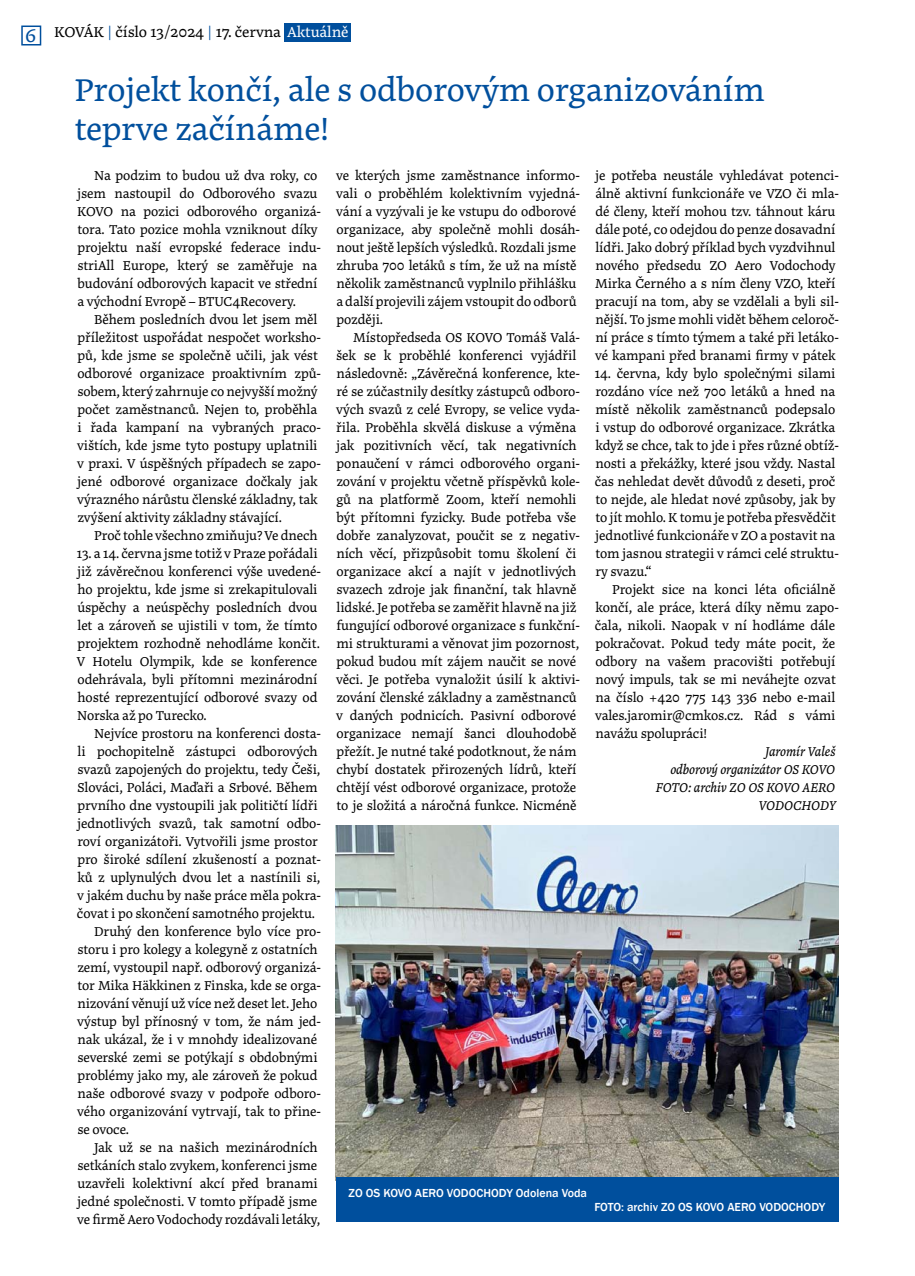
<style>
.page{position:relative;width:915px;height:1276px;background:#fff}
.page>*{position:absolute;margin:0;border:0;box-sizing:border-box;transform-origin:0 0}
.t1{font:33px/39px "Noort";letter-spacing:-.01em;color:#004f9d}
.t2{font:19.5px "Noort";color:#004f9d}
.t3{font:15px "Noort";letter-spacing:-.01em;color:#000}
.t4{font:13.5px/18px "Noort";letter-spacing:-.01em;color:#000}
.t5{font:italic 13.5px/18px "Noort";letter-spacing:-.01em;color:#000;text-align:right}
.t6{font:500 12px "Franklin Gothic";color:#fff}
.s1{color:#004f9d}
.s2{color:#fff}
</style>
<div class="page">
<div style="left:21px;top:26px;width:20px;height:19px;border:2px solid #004f9d"></div>
<img style="left:336px;top:825px;width:502px;height:352px">
<div style="left:336px;top:1177px;width:502px;height:45px;background:#004f9d"></div>
<div style="left:284px;top:23px;width:66px;height:19px;background:#004f9d"></div>
<h2 class="t2" style="left:25px;top:24px;width:13px">6</h2>
<p class="t3" style="left:54px;top:23px;width:296px">KOVÁK <span class="s1">|</span> číslo 13/2024 <span class="s1">|</span> 17. června <span class="s2">Aktuálně</span></p>
<h1 class="t1" style="left:74px;top:70px;width:691px">Projekt končí, ale s odborovým organizováním teprve začínáme!</h1>
<p class="t4" style="left:77px;top:166px;width:245px;text-indent:17px">Na podzim to budou už dva roky, co jsem nastoupil do Odborového svazu KOVO na pozici odborového organizá&shy;tora. Tato pozice mohla vzniknout díky projektu naší evropské federace indu&shy;striAll Europe, který se zaměřuje na budování odborových kapacit ve střední a východní Evropě – BTUC4Recovery.</p>
<p class="t4" style="left:77px;top:310px;width:245px;text-indent:17px">Během posledních dvou let jsem měl příležitost uspořádat nespočet worksho&shy;pů, kde jsme se společně učili, jak vést odborové organizace proaktivním způ&shy;sobem, který zahrnuje co nejvyšší možný počet zaměstnanců. Nejen to, proběhla i řada kampaní na vybraných praco&shy;vištích, kde jsme tyto postupy uplatnili v praxi. V úspěšných případech se zapo&shy;jené odborové organizace dočkaly jak výrazného nárůstu členské základny, tak zvýšení aktivity základny stávající.</p>
<p class="t4" style="left:94px;top:526px;width:225px">Proč tohle všechno zmiňuju? Ve dnech</p>
<p class="t4" style="left:77px;top:544px;width:246px">13. a 14. června jsme totiž v Praze pořádali již závěrečnou konferenci výše uvedené&shy;ho projektu, kde jsme si zrekapitulovali úspěchy a neúspěchy posledních dvou let a zároveň se ujistili v tom, že tímto projektem rozhodně nehodláme končit.<br>V Hotelu Olympik, kde se konference odehrávala, byli přítomni mezinárodní hosté reprezentující odborové svazy od Norska až po Turecko.</p>
<p class="t4" style="left:94px;top:724px;width:228px">Nejvíce prostoru na konferenci dosta-</p>
<p class="t4" style="left:77px;top:742px;width:241px">li pochopitelně zástupci odborových</p>
<p class="t4" style="left:77px;top:760px;width:244px">svazů zapojených do projektu, tedy Češi,</p>
<p class="t4" style="left:77px;top:778px;width:242px">Slováci, Poláci, Maďaři a Srbové. Během</p>
<p class="t4" style="left:78px;top:796px;width:241px">prvního dne vystoupili jak političtí lídři</p>
<p class="t4" style="left:77px;top:814px;width:245px">jednotlivých svazů, tak samotní odbo-</p>
<p class="t4" style="left:77px;top:832px;width:242px">roví organizátoři. Vytvořili jsme prostor</p>
<p class="t4" style="left:78px;top:850px;width:245px">pro široké sdílení zkušeností a poznat-</p>
<p class="t4" style="left:77px;top:868px;width:244px">ků z uplynulých dvou let a nastínili si,</p>
<p class="t4" style="left:77px;top:886px;width:245px">v jakém duchu by naše práce měla pokra-</p>
<p class="t4" style="left:77px;top:904px;width:239px">čovat i po skončení samotného projektu.</p>
<p class="t4" style="left:94px;top:922px;width:228px">Druhý den konference bylo více pro-</p>
<p class="t4" style="left:77px;top:940px;width:241px">storu i pro kolegy a kolegyně z ostatních</p>
<p class="t4" style="left:77px;top:958px;width:245px">zemí, vystoupil např. odborový organizá-</p>
<p class="t4" style="left:77px;top:976px;width:245px">tor Mika Häkkinen z Finska, kde se orga-</p>
<p class="t4" style="left:77px;top:994px;width:241px">nizování věnují už více než deset let. Jeho</p>
<p class="t4" style="left:77px;top:1012px;width:245px">výstup byl přínosný v tom, že nám jed-</p>
<p class="t4" style="left:77px;top:1030px;width:241px">nak ukázal, že i v mnohdy idealizované</p>
<p class="t4" style="left:77px;top:1048px;width:242px">severské zemi se potýkají s obdobnými</p>
<p class="t4" style="left:78px;top:1066px;width:241px">problémy jako my, ale zároveň že pokud</p>
<p class="t4" style="left:77px;top:1084px;width:245px">naše odborové svazy v podpoře odboro-</p>
<p class="t4" style="left:77px;top:1102px;width:245px">vého organizování vytrvají, tak to přine-</p>
<p class="t4" style="left:77px;top:1120px;width:53px">se ovoce.</p>
<p class="t4" style="left:94px;top:1138px;width:225px">Jak už se na našich mezinárodních</p>
<p class="t4" style="left:77px;top:1156px;width:241px">setkáních stalo zvykem, konferenci jsme</p>
<p class="t4" style="left:77px;top:1174px;width:241px">uzavřeli kolektivní akcí před branami</p>
<p class="t4" style="left:77px;top:1192px;width:241px">jedné společnosti. V tomto případě jsme</p>
<p class="t4" style="left:77px;top:1210px;width:244px">ve firmě Aero Vodochody rozdávali letáky,</p>
<p class="t4" style="left:336px;top:166px;width:245px">ve kterých jsme zaměstnance informo&shy;vali o proběhlém kolektivním vyjedná&shy;vání a vyzývali je ke vstupu do odborové organizace, aby společně mohli dosáh&shy;nout ještě lepších výsledků. Rozdali jsme zhruba 700 letáků s tím, že už na místě několik zaměstnanců vyplnilo přihlášku a další projevili zájem vstoupit do odborů později.</p>
<p class="t4" style="left:336px;top:328px;width:245px;text-indent:17px">Místopředseda OS KOVO Tomáš Valá&shy;šek se k proběhlé konferenci vyjádřil následovně: „Závěrečná konference, kte&shy;ré se zúčastnily desítky zástupců odboro&shy;vých svazů z celé Evropy, se velice vyda&shy;řila. Proběhla skvělá diskuse a výměna jak pozitivních věcí, tak negativních ponaučení v rámci odborového organi&shy;zování v projektu včetně příspěvků kole&shy;gů na platformě Zoom, kteří nemohli být přítomni fyzicky. Bude potřeba vše dobře zanalyzovat, poučit se z negativ&shy;ních věcí, přizpůsobit tomu školení či organizace akcí a najít v jednotlivých svazech zdroje jak finanční, tak hlavně lidské. Je potřeba se zaměřit hlavně na již fungující odborové organizace s funkční&shy;mi strukturami a věnovat jim pozornost, pokud budou mít zájem naučit se nové věci. Je potřeba vynaložit úsilí k aktivi&shy;zování členské základny a zaměstnanců v daných podnicích. Pasivní odborové organizace nemají šanci dlouhodobě přežít. Je nutné také podotknout, že nám chybí dostatek přirozených lídrů, kteří chtějí vést odborové organizace, protože to je složitá a náročná funkce. Nicméně</p>
<p class="t4" style="left:595px;top:166px;width:245px">je potřeba neustále vyhledávat potenci&shy;álně aktivní funkcionáře ve VZO či mla&shy;dé členy, kteří mohou tzv. táhnout káru dále poté, co odejdou do penze dosavadní lídři. Jako dobrý příklad bych vyzdvihnul nového předsedu ZO Aero Vodochody Mirka Černého a s ním členy VZO, kteří pracují na tom, aby se vzdělali a byli sil&shy;nější. To jsme mohli vidět během celoroč&shy;ní práce s tímto týmem a také při letáko&shy;vé kampani před branami firmy v pátek</p>
<p class="t4" style="left:594px;top:364px;width:246px">14. června, kdy bylo společnými silami rozdáno více než 700 letáků a hned na místě několik zaměstnanců podepsalo i vstup do odborové organizace. Zkrátka když se chce, tak to jde i přes různé obtíž&shy;nosti a překážky, které jsou vždy. Nastal čas nehledat devět důvodů z deseti, proč to nejde, ale hledat nové způsoby, jak by to jít mohlo. K tomu je potřeba přesvědčit jednotlivé funkcionáře v ZO a postavit na tom jasnou strategii v rámci celé struktu&shy;ry svazu.“</p>
<p class="t4" style="left:594px;top:580px;width:245px;text-indent:17px">Projekt sice na konci léta oficiálně končí, ale práce, která díky němu zapo&shy;čala, nikoli. Naopak v ní hodláme dále pokračovat. Pokud tedy máte pocit, že odbory na vašem pracovišti potřebují nový impuls, tak se mi neváhejte ozvat na číslo +420 775 143 336 nebo e-mail vales.jaromir@cmkos.cz. Rád s vámi navážu spolupráci!</p>
<p class="t5" style="left:655px;top:742px;width:181px">Jaromír Valeš<br>odborový organizátor OS KOVO<br>FOTO: archiv ZO OS KOVO AERO<br>VODOCHODY</p>
<p class="t6" style="left:348px;top:1185px;width:240px">ZO OS KOVO AERO VODOCHODY Odolena Voda</p>
<p class="t6" style="left:594px;top:1200px;width:232px">FOTO: archiv ZO OS KOVO AERO VODOCHODY</p>
</div>
